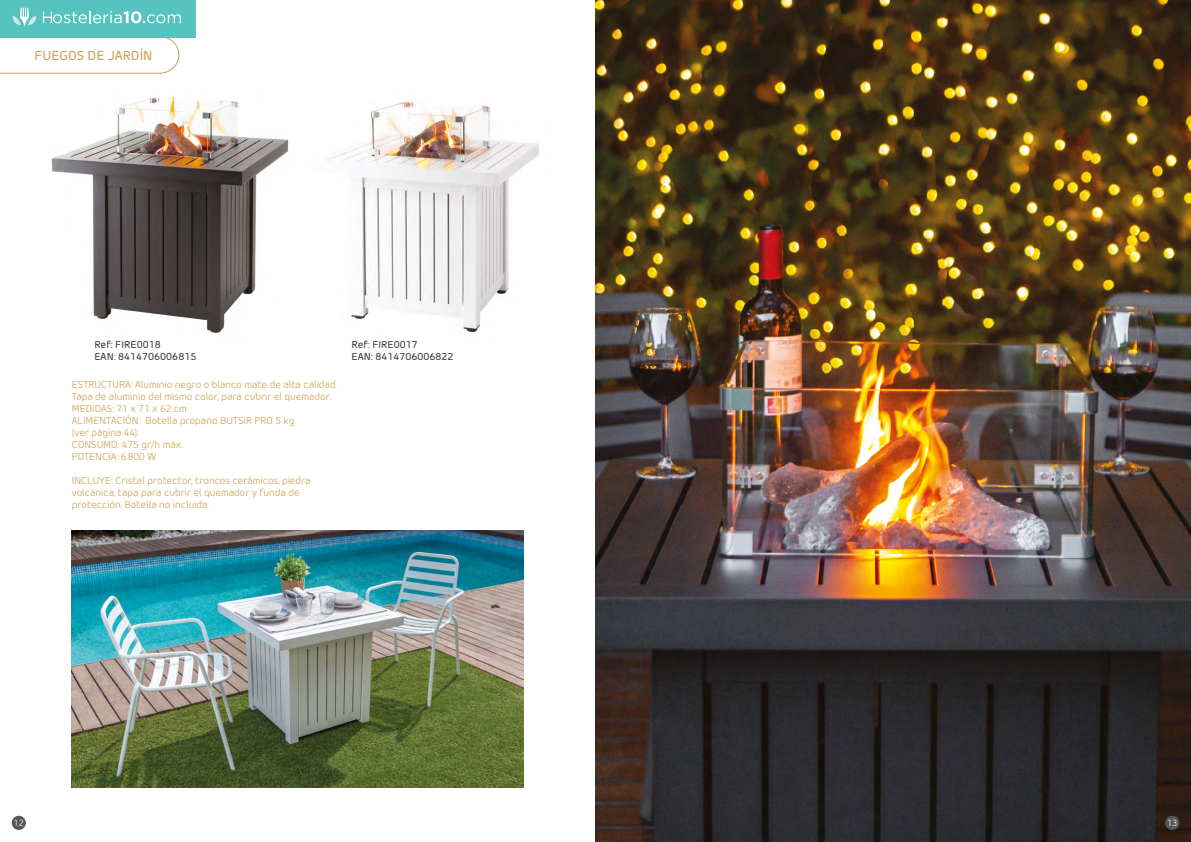
<style>
.page{position:relative;width:1191px;height:842px;background:#fff}
.page>*{position:absolute;margin:0;border:0;box-sizing:border-box;transform-origin:0 0}
.t1{font:500 13px "Morebi Rounded";color:#cda053}
.t2{font:10px/12px "Morebi Rounded";color:#cda053}
.t3{font:500 10px/12px "Morebi Rounded";color:#3c3c3b}
.t4{font:9px "Morebi Rounded";color:#fff}
</style>
<div class="page">
<img style="left:595px;top:0;width:596px;height:842px">
<div style="left:12px;top:816px;width:14px;height:14px;background:#575756;border-radius:50%"></div>
<div style="left:1165px;top:816px;width:14px;height:14px;background:#575756;border-radius:50%"></div>
<img style="left:51px;top:96px;width:238px;height:237px">
<img style="left:329px;top:102px;width:210px;height:230px">
<img style="left:72px;top:530px;width:451px;height:257px">
<svg style="left:0;top:38px;width:180px;height:36px"></svg>
<div style="left:0;top:0;width:196px;height:38px;background:#55c3be"></div>
<svg style="left:43px;top:11px;width:138px;height:12px"></svg>
<svg style="left:12px;top:8px;width:25px;height:19px"></svg>
<h1 class="t1" style="left:35px;top:46px;width:119px">FUEGOS DE JARDÍN</h1>
<p class="t3" style="left:94px;top:338px;width:103px">Ref: FIRE0018<br>EAN: 8414706006815</p>
<p class="t3" style="left:351px;top:338px;width:103px">Ref: FIRE0017<br>EAN: 8414706006822</p>
<p class="t2" style="left:72px;top:378px;width:266px">ESTRUCTURA: Aluminio negro o blanco mate de alta calidad.<br>Tapa de aluminio del mismo color, para cubrir el quemador.<br>MEDIDAS: 71 x 71 x 62 cm.<br>ALIMENTACIÓN: Botella propano BUTSIR PRO 5 kg<br>(ver página 44).<br>CONSUMO: 475 gr/h máx.<br>POTENCIA: 6.800 W.</p>
<p class="t2" style="left:72px;top:474px;width:240px">INCLUYE: Cristal protector, troncos cerámicos, piedra volcánica, tapa para cubrir el quemador y funda de protección. Botella no incluida.</p>
<p class="t4" style="left:14px;top:817px;width:12px">12</p>
<p class="t4" style="left:1167px;top:817px;width:12px">13</p>
</div>
